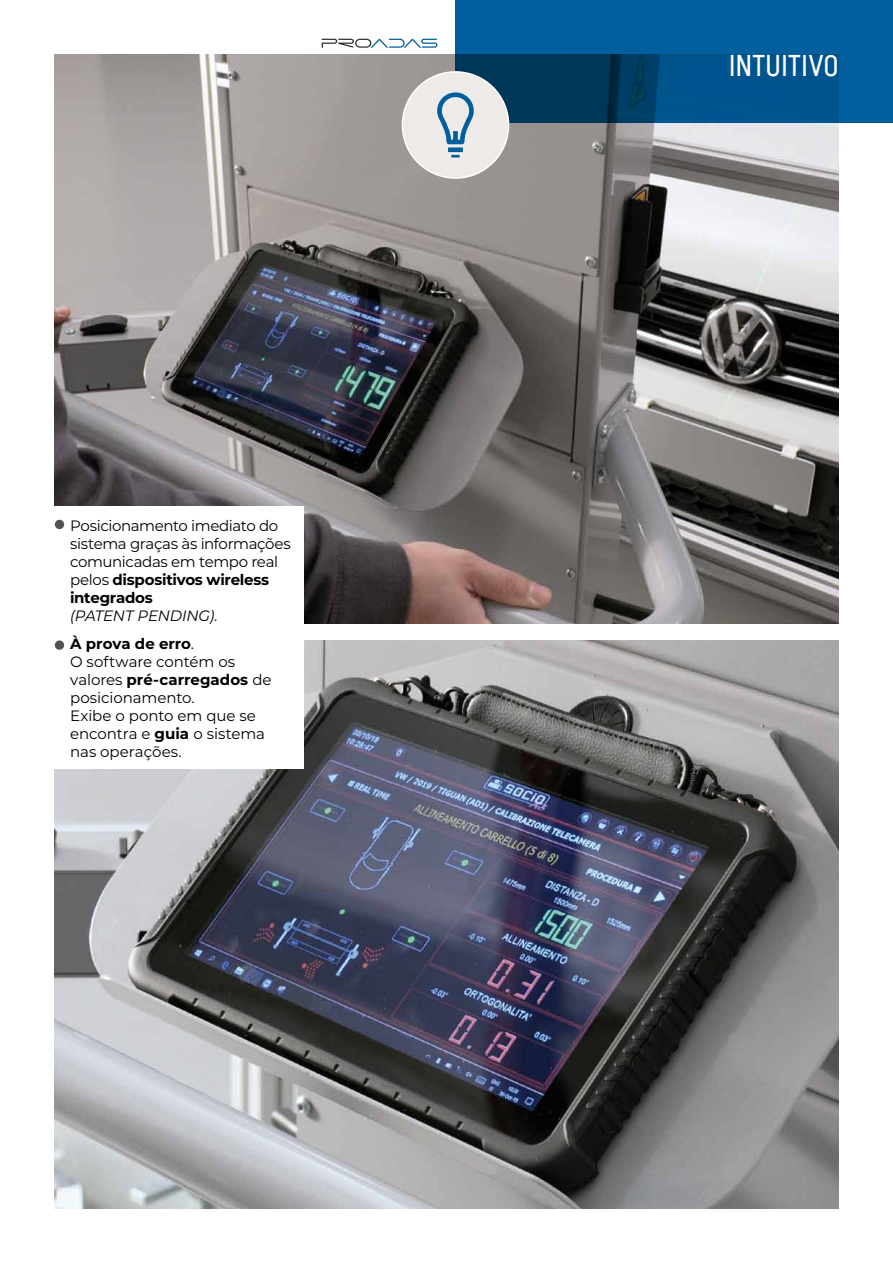
<style>
.page{position:relative;width:893px;height:1263px;background:#fff}
.page>*{position:absolute;margin:0;border:0;box-sizing:border-box;transform-origin:0 0}
.t1{font:500 30px "neuron";color:#fff}
.Paragraph_2{font:15px/18px "Montserrat";letter-spacing:-.015em;color:#000}
.Paragraph_2-2{font:italic 15px "Montserrat";letter-spacing:-.01em;color:#000}
.Paragraph_2-3{font:700 15px "Montserrat";color:#000}
.s1{font-weight:700}
.s2{font-style:normal}
.s3{font-weight:400}
</style>
<div class="page">
<svg style="left:322px;top:39px;width:115px;height:9px"></svg>
<img style="left:54px;top:55px;width:785px;height:568px">
<img style="left:54px;top:640px;width:785px;height:569px">
<div style="left:42px;top:506px;width:262px;height:144px;background:#fff"></div>
<div style="left:42px;top:640px;width:262px;height:129px;background:#fff"></div>
<div style="left:55px;top:520px;width:9px;height:9px;background:#555251;border-radius:50%"></div>
<div style="left:55px;top:640px;width:9px;height:10px;background:#555251;border-radius:50%"></div>
<svg style="left:455px;top:0;width:438px;height:122px;background:#005389"></svg>
<div style="left:402px;top:72px;width:107px;height:106px;background:#eeeae7;border-radius:50%"></div>
<div style="left:402px;top:71px;width:107px;height:108px;border:2px solid #fff;border-radius:50%"></div>
<svg style="left:437px;top:92px;width:37px;height:65px"></svg>
<p class="Paragraph_2" style="left:70px;top:516px;width:222px">Posicionamento imediato do sistema graças às informações comunicadas em tempo real pelos <span class="s1">dispositivos wireless integrados</span></p>
<p class="Paragraph_2-2" style="left:70px;top:605px;width:149px">(PATENT PENDING)<span class="s2">.</span></p>
<p class="Paragraph_2-3" style="left:70px;top:633px;width:125px">À prova de erro<span class="s3">.</span></p>
<p class="Paragraph_2" style="left:70px;top:652px;width:203px">O software contém os valores <span class="s1">pré-carregados</span> de</p>
<p class="Paragraph_2" style="left:70px;top:688px;width:126px">posicionamento.</p>
<p class="Paragraph_2" style="left:70px;top:706px;width:197px">Exibe o ponto em que se encontra e <span class="s1">guia</span> o sistema</p>
<p class="Paragraph_2" style="left:70px;top:742px;width:113px">nas operações.</p>
<p class="t1" style="left:729px;top:49px;width:112px">INTUITIVO</p>
</div>
